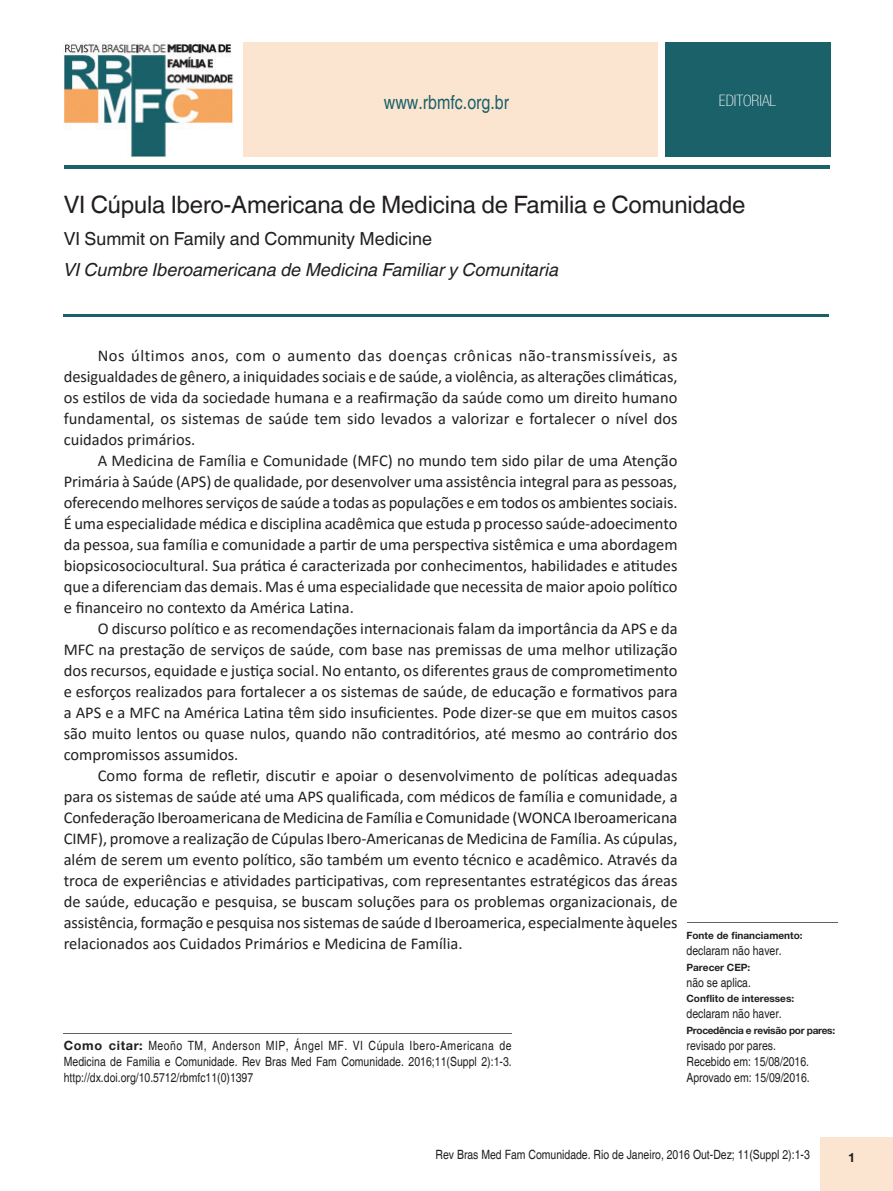
<style>
.page{position:relative;width:893px;height:1191px;background:#fff}
.page>*{position:absolute;margin:0;border:0;box-sizing:border-box;transform-origin:0 0}
.Título{font:24px "Helvetica World";letter-spacing:-.01em;color:#231f20}
.Instituição{font:condensed 19.5px "Helvetica";color:#1a6169}
.Titulo_traduzido_3{font:italic 18px "Helvetica World";color:#231f20}
.Titulo_traduzido{font:18px "Helvetica World";color:#231f20}
.Texto{font:16.5px/21px "Calibri";color:#231f20;text-align:justify}
.Instituição-2{font:100 condensed 15.75px "Helvetica Neue LT Com";color:#fff}
.Instituição-3{font:condensed 12.75px/15.9px "Helvetica";color:#231f20;text-align:justify}
.Instituição-4{font:700 12.75px "Helvetica Neue";color:#231f20}
.Instituição-5{font:700 10.05px "Helvetica Neue";color:#231f20}
.Instituição-6{font:700 10.05px "Helvetica Neue";letter-spacing:-.03em;color:#231f20}
.s1{font-family:"Helvetica Neue";font-weight:700;font-stretch:normal}
</style>
<div class="page">
<div style="left:821px;top:1137px;width:72px;height:54px;background:#fbe5d0"></div>
<hr style="left:64px;top:165px;width:765px;height:4px;background:#1a6169">
<div style="left:243px;top:43px;width:414px;height:114px;background:#fbe5d0"></div>
<div style="left:665px;top:43px;width:165px;height:114px;background:#1a6169"></div>
<img style="left:63px;top:42px;width:170px;height:116px">
<hr style="left:64px;top:1033px;width:448px;height:1px;background:#636366">
<hr style="left:687px;top:922px;width:151px;height:1px;background:#636366">
<hr style="left:63px;top:314px;width:766px;height:3px;background:#1a6169">
<p class="Instituição" style="left:384px;top:90px;width:127px">www.rbmfc.org.br</p>
<p class="Instituição-2" style="left:719px;top:92px;width:59px">EDITORIAL</p>
<p class="Título" style="left:64px;top:191px;width:683px">VI Cúpula Ibero-Americana de Medicina de Familia e Comunidade</p>
<p class="Titulo_traduzido" style="left:64px;top:229px;width:370px">VI Summit on Family and Community Medicine</p>
<p class="Titulo_traduzido_3" style="left:64px;top:259px;width:497px">VI Cumbre Iberoamericana de Medicina Familiar y Comunitaria</p>
<p class="Texto" style="left:64px;top:344px;width:615px;text-indent:34px">Nos últimos anos, com o aumento das doenças crônicas não-transmissíveis, as desigualdades de gênero, a iniquidades sociais e de saúde, a violência, as alterações climáticas, os estilos de vida da sociedade humana e a reafirmação da saúde como um direito humano fundamental, os sistemas de saúde tem sido levados a valorizar e fortalecer o nível dos cuidados primários.</p>
<p class="Texto" style="left:64px;top:449px;width:615px;text-indent:34px">A Medicina de Família e Comunidade (MFC) no mundo tem sido pilar de uma Atenção Primária à Saúde (APS) de qualidade, por desenvolver uma assistência integral para as pessoas, oferecendo melhores serviços de saúde a todas as populações e em todos os ambientes sociais.<br>É uma especialidade médica e disciplina acadêmica que estuda p processo saúde-adoecimento da pessoa, sua família e comunidade a partir de uma perspectiva sistêmica e uma abordagem biopsicosociocultural. Sua prática é caracterizada por conhecimentos, habilidades e atitudes que a diferenciam das demais. Mas é uma especialidade que necessita de maior apoio político e financeiro no contexto da América Latina.</p>
<p class="Texto" style="left:64px;top:617px;width:615px;text-indent:34px">O discurso político e as recomendações internacionais falam da importância da APS e da MFC na prestação de serviços de saúde, com base nas premissas de uma melhor utilização dos recursos, equidade e justiça social. No entanto, os diferentes graus de comprometimento e esforços realizados para fortalecer a os sistemas de saúde, de educação e formativos para a APS e a MFC na América Latina têm sido insuficientes. Pode dizer-se que em muitos casos são muito lentos ou quase nulos, quando não contraditórios, até mesmo ao contrário dos compromissos assumidos.</p>
<p class="Texto" style="left:64px;top:764px;width:615px;text-indent:34px">Como forma de refletir, discutir e apoiar o desenvolvimento de políticas adequadas para os sistemas de saúde até uma APS qualificada, com médicos de família e comunidade, a Confederação Iberoamericana de Medicina de Família e Comunidade (WONCA Iberoamericana CIMF), promove a realização de Cúpulas Ibero-Americanas de Medicina de Família. As cúpulas, além de serem um evento político, são também um evento técnico e acadêmico. Através da troca de experiências e atividades participativas, com representantes estratégicos das áreas de saúde, educação e pesquisa, se buscam soluções para os problemas organizacionais, de assistência, formação e pesquisa nos sistemas de saúde d Iberoamerica, especialmente àqueles relacionados aos Cuidados Primários e Medicina de Família.</p>
<p class="Instituição-3" style="left:64px;top:1037px;width:450px"><span class="s1">Como citar:</span> Meoño TM, Anderson MIP, Ángel MF. VI Cúpula Ibero-Americana de Medicina de Familia e Comunidade. Rev Bras Med Fam Comunidade. 2016;11(Suppl 2):1-3. http://dx.doi.org/10.5712/rbmfc11(0)1397</p>
<p class="Instituição-5" style="left:686px;top:929px;width:118px">Fonte de financiamento:</p>
<p class="Instituição-3" style="left:686px;top:942px;width:97px">declaram não haver.</p>
<p class="Instituição-5" style="left:686px;top:960px;width:65px">Parecer CEP:</p>
<p class="Instituição-3" style="left:686px;top:974px;width:66px">não se aplica.</p>
<p class="Instituição-5" style="left:686px;top:992px;width:109px">Conflito de interesses:</p>
<p class="Instituição-3" style="left:686px;top:1006px;width:97px">declaram não haver.</p>
<p class="Instituição-6" style="left:686px;top:1024px;width:150px">Procedência e revisão por pares:</p>
<p class="Instituição-3" style="left:686px;top:1037px;width:91px">revisado por pares.</p>
<p class="Instituição-3" style="left:686px;top:1053px;width:124px">Recebido em: 15/08/2016.</p>
<p class="Instituição-3" style="left:686px;top:1069px;width:125px">Aprovado em: 15/09/2016.</p>
<p class="Instituição-3" style="left:436px;top:1146px;width:376px">Rev Bras Med Fam Comunidade. Rio de Janeiro, 2016 Out-Dez; 11(Suppl 2):1-3</p>
<p class="Instituição-4" style="left:848px;top:1149px;width:9px">1</p>
</div>
